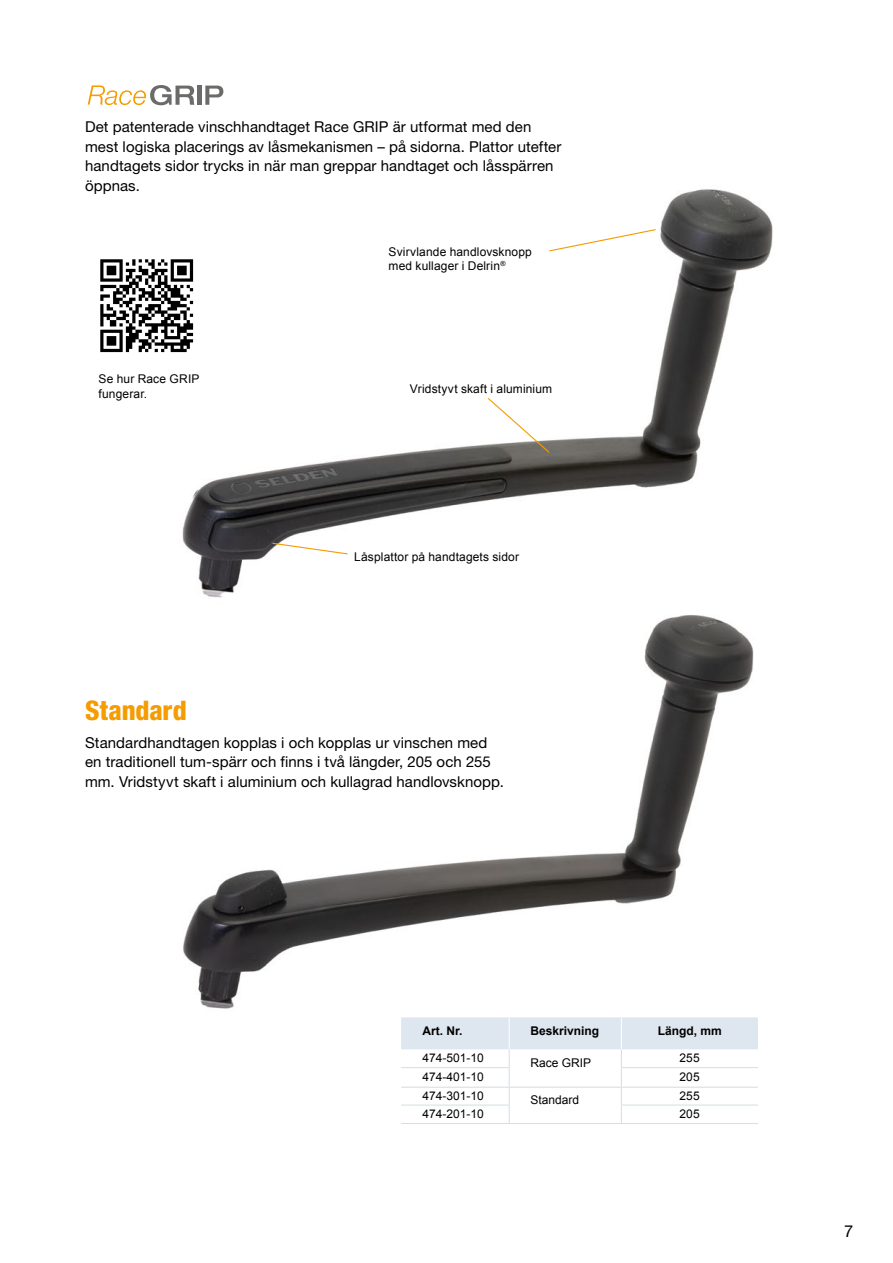
<style>
.page{position:relative;width:893px;height:1263px;background:#fff}
.page>*{position:absolute;margin:0;border:0;box-sizing:border-box;transform-origin:0 0}
.t1{font:800 condensed 27px "Helvetica Neue LT Pro";letter-spacing:-.005em;color:#f59c00}
.t2{font:16.5px "Helvetica Neue LT Pro";color:#000}
.t3{font:15px/19.5px "Helvetica Neue LT Pro";letter-spacing:.005em;color:#000}
.t4{font:12px/14.4px "Arial";letter-spacing:.01em;color:#000}
.t5{font:700 12px "Arial";color:#000}
</style>
<div class="page">
<img style="left:182px;top:189px;width:591px;height:409px">
<img style="left:183px;top:615px;width:571px;height:394px">
<img style="left:100px;top:243px;width:110px;height:126px">
<svg style="left:271px;top:542px;width:78px;height:13px"></svg>
<svg style="left:548px;top:228px;width:109px;height:24px"></svg>
<svg style="left:487px;top:397px;width:64px;height:57px"></svg>
<svg style="left:401px;top:1017px;width:357px;height:106px"></svg>
<hr style="left:401px;top:1087px;width:108px;height:1px;background:#d4dee4">
<hr style="left:401px;top:1105px;width:109px;height:1px;background:#d4dee4">
<hr style="left:401px;top:1123px;width:108px;height:1px;background:#d4dee4">
<hr style="left:509px;top:1087px;width:112px;height:1px;background:#d4dee4">
<hr style="left:509px;top:1123px;width:112px;height:1px;background:#d4dee4">
<hr style="left:621px;top:1087px;width:137px;height:1px;background:#d4dee4">
<hr style="left:621px;top:1105px;width:137px;height:1px;background:#d4dee4">
<hr style="left:621px;top:1123px;width:137px;height:1px;background:#d4dee4">
<svg style="left:88px;top:85px;width:107px;height:20px"></svg>
<hr style="left:197px;top:86px;width:4px;height:19px;background:#6b6b6a">
<svg style="left:205px;top:86px;width:18px;height:19px"></svg>
<p class="t3" style="left:85px;top:117px;width:478px">Det patenterade vinschhandtaget Race GRIP är utformat med den mest logiska placerings av låsmekanismen – på sidorna. Plattor utefter handtagets sidor trycks in när man greppar handtaget och låsspärren öppnas.</p>
<p class="t4" style="left:99px;top:372px;width:102px">Se hur Race GRIP fungerar.</p>
<p class="t4" style="left:389px;top:245px;width:145px">Svirvlande handlovsknopp med kullager i Delrin<sup>®</sup></p>
<p class="t4" style="left:410px;top:381px;width:144px">Vridstyvt skaft i aluminium</p>
<p class="t4" style="left:354px;top:549px;width:166px">Låsplattor på handtagets sidor</p>
<h1 class="t1" style="left:85px;top:693px;width:103px">Standard</h1>
<p class="t3" style="left:85px;top:732px;width:420px">Standardhandtagen kopplas i och kopplas ur vinschen med en traditionell tum-spärr och finns i två längder, 205 och 255 mm. Vridstyvt skaft i aluminium och kullagrad handlovsknopp.</p>
<p class="t5" style="left:422px;top:1022px;width:42px">Art. Nr.</p>
<p class="t5" style="left:530px;top:1022px;width:70px">Beskrivning</p>
<p class="t5" style="left:658px;top:1022px;width:66px">Längd, mm</p>
<p class="t4" style="left:422px;top:1051px;width:63px">474-501-10</p>
<p class="t4" style="left:530px;top:1055px;width:62px">Race GRIP</p>
<p class="t4" style="left:680px;top:1051px;width:22px">255</p>
<p class="t4" style="left:422px;top:1069px;width:63px">474-401-10</p>
<p class="t4" style="left:680px;top:1069px;width:22px">205</p>
<p class="t4" style="left:422px;top:1089px;width:63px">474-301-10</p>
<p class="t4" style="left:530px;top:1093px;width:50px">Standard</p>
<p class="t4" style="left:680px;top:1089px;width:22px">255</p>
<p class="t4" style="left:422px;top:1107px;width:63px">474-201-10</p>
<p class="t4" style="left:680px;top:1107px;width:22px">205</p>
<p class="t2" style="left:844px;top:1221px;width:11px">7</p>
</div>
